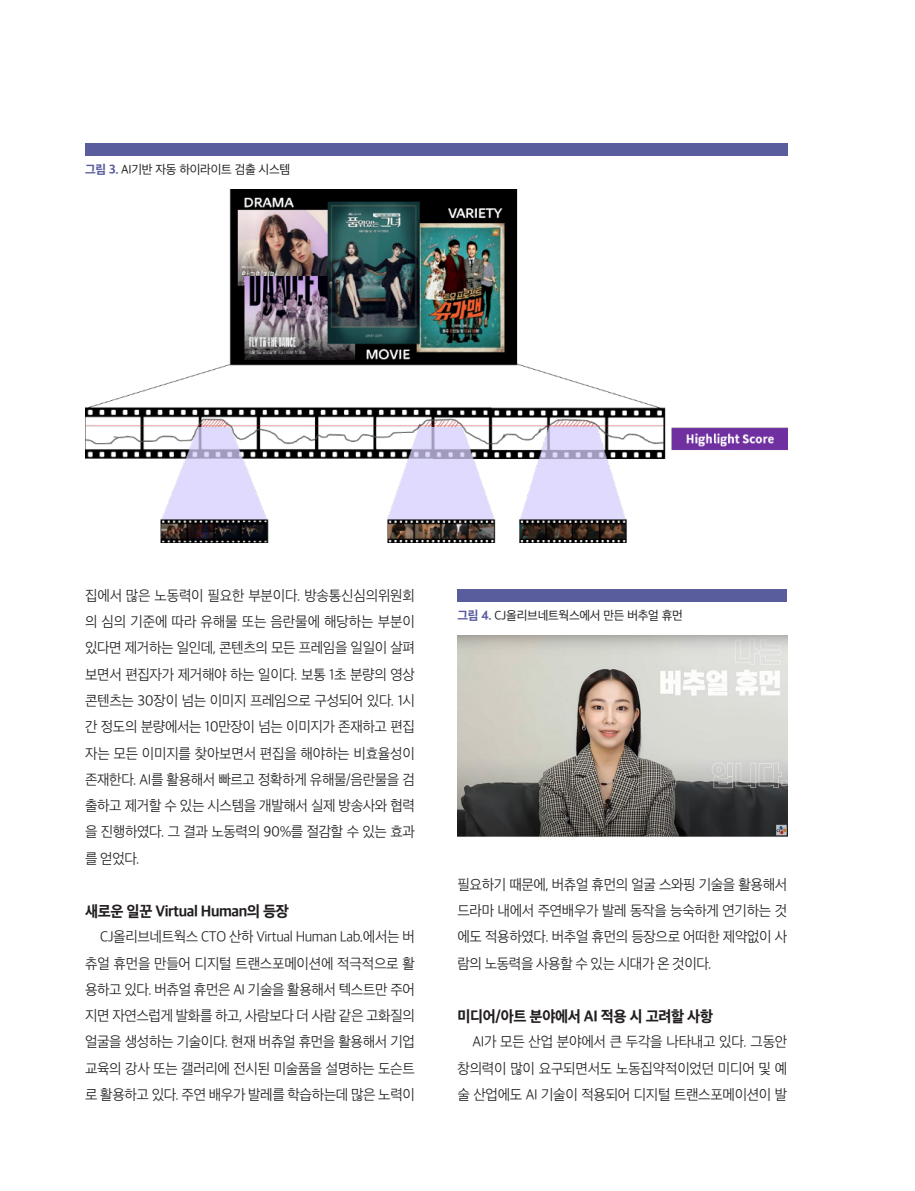
<style>
.page{position:relative;width:915px;height:1191px;background:#fff}
.page>*{position:absolute;margin:0;border:0;box-sizing:border-box;transform-origin:0 0}
.중제_10_5{font:800 15.75px "Apple SD Gothic Neo";letter-spacing:-.025em;color:#231f20;scale:.96 1}
.본문고딕_10{font:300 15px/26.2px "Apple SD Gothic Neo";letter-spacing:-.025em;color:#231f20;text-align:justify;scale:.96 1}
.표_그림_제목_8_5{font:12.75px "Apple SD Gothic Neo";letter-spacing:-.02em;color:#231f20}
.s1{font-weight:800;color:#5a5d9d}
</style>
<div class="page">
<div style="left:85px;top:143px;width:702px;height:13px;background:#5a5d9d"></div>
<div style="left:457px;top:589px;width:330px;height:12px;background:#5a5d9d"></div>
<img style="left:457px;top:635px;width:330px;height:202px">
<img style="left:85px;top:190px;width:702px;height:353px">
<p class="표_그림_제목_8_5" style="left:85px;top:163px;width:206px"><span class="s1">그림 3.</span> AI기반 자동 하이라이트 검출 시스템</p>
<p class="본문고딕_10" style="left:85px;top:583px;width:345px">집에서 많은 노동력이 필요한 부분이다. 방송통신심의위원회 의 심의 기준에 따라 유해물 또는 음란물에 해당하는 부분이 있다면 제거하는 일인데, 콘텐츠의 모든 프레임을 일일이 살펴 보면서 편집자가 제거해야 하는 일이다. 보통 1초 분량의 영상 콘텐츠는 30장이 넘는 이미지 프레임으로 구성되어 있다. 1시 간 정도의 분량에서는 10만장이 넘는 이미지가 존재하고 편집 자는 모든 이미지를 찾아보면서 편집을 해야하는 비효율성이 존재한다. AI를 활용해서 빠르고 정확하게 유해물/음란물을 검 출하고 제거할 수 있는 시스템을 개발해서 실제 방송사와 협력 을 진행하였다. 그 결과 노동력의 90%를 절감할 수 있는 효과 를 얻었다.</p>
<p class="중제_10_5" style="left:85px;top:902px;width:214px">새로운 일꾼 Virtual Human의 등장</p>
<p class="본문고딕_10" style="left:85px;top:924px;width:345px;text-indent:15px">CJ올리브네트웍스 CTO 산하 Virtual Human Lab.에서는 버 츄얼 휴먼을 만들어 디지털 트랜스포메이션에 적극적으로 활 용하고 있다. 버츄얼 휴먼은 AI 기술을 활용해서 텍스트만 주어 지면 자연스럽게 발화를 하고, 사람보다 더 사람 같은 고화질의 얼굴을 생성하는 기술이다. 현재 버츄얼 휴먼을 활용해서 기업 교육의 강사 또는 갤러리에 전시된 미술품을 설명하는 도슨트 로 활용하고 있다. 주연 배우가 발레를 학습하는데 많은 노력이</p>
<p class="표_그림_제목_8_5" style="left:457px;top:609px;width:227px"><span class="s1">그림 4.</span> CJ올리브네트웍스에서 만든 버추얼 휴먼</p>
<p class="본문고딕_10" style="left:457px;top:872px;width:345px">필요하기 때문에, 버츄얼 휴먼의 얼굴 스와핑 기술을 활용해서 드라마 내에서 주연배우가 발레 동작을 능숙하게 연기하는 것 에도 적용하였다. 버추얼 휴먼의 등장으로 어떠한 제약없이 사 람의 노동력을 사용할 수 있는 시대가 온 것이다.</p>
<p class="중제_10_5" style="left:457px;top:1007px;width:268px">미디어/아트 분야에서 AI 적용 시 고려할 사항</p>
<p class="본문고딕_10" style="left:457px;top:1029px;width:345px;text-indent:15px">AI가 모든 산업 분야에서 큰 두각을 나타내고 있다. 그동안 창의력이 많이 요구되면서도 노동집약적이었던 미디어 및 예 술 산업에도 AI 기술이 적용되어 디지털 트랜스포메이션이 발</p>
</div>
